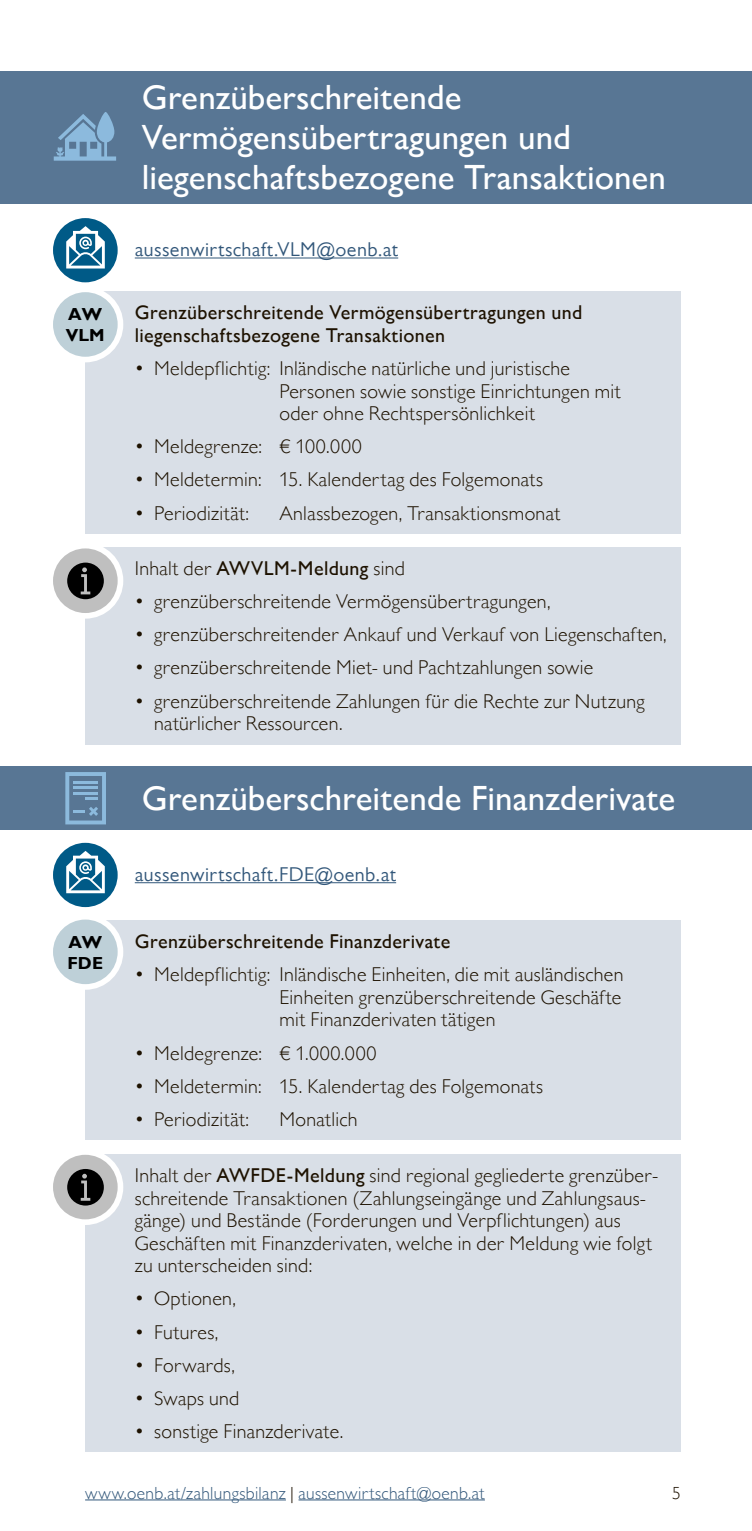
<style>
.page{position:relative;width:752px;height:1531px;background:#fff}
.page>*{position:absolute;margin:0;border:0;box-sizing:border-box;transform-origin:0 0}
.t1{font:500 35px/40px "Gill Sans MT Pro";color:#fff}
.t2{font:300 20px/22.5px "Gill Sans MT Pro";letter-spacing:.015em;color:#1d1100}
.t3{font:500 20px/22.5px "Gill Sans MT Pro";letter-spacing:.015em;color:#1d1100}
.t4{font:20px "Gill Sans MT Pro";letter-spacing:.02em;color:#32577a}
.t5{font:300 17.5px "Gill Sans MT Pro";letter-spacing:.02em;color:#32577a}
.t6{font:700 17.5px/21px "Gill Sans";color:#000}
.t7{font:300 17.5px "Gill Sans MT Pro";color:#1d1100}
.s1{font-family:"Quicksand";font-weight:400}
.s2{font-weight:500}
.s3{color:#1d1100}
</style>
<div class="page">
<hr style="left:135px;top:257px;width:263px;height:1px;background:#32577a">
<hr style="left:135px;top:882px;width:261px;height:1px;background:#32577a">
<div style="left:85px;top:292px;width:595px;height:242px;background:#d9dfe7"></div>
<div style="left:85px;top:920px;width:595px;height:220px;background:#d9dfe7"></div>
<div style="left:85px;top:1154px;width:595px;height:298px;background:#d9dfe7"></div>
<div style="left:85px;top:547px;width:595px;height:197px;background:#d9dfe7"></div>
<svg style="left:50px;top:215px;width:70px;height:70px;background:#2c769b"></svg>
<div style="left:47px;top:212px;width:76px;height:76px;border:6px solid #fff;border-radius:50%"></div>
<svg style="left:50px;top:840px;width:70px;height:70px;background:#29749a"></svg>
<div style="left:47px;top:837px;width:76px;height:75px;border:6px solid #fff;border-radius:50%"></div>
<svg style="left:66px;top:226px;width:39px;height:42px"></svg>
<svg style="left:66px;top:851px;width:39px;height:42px"></svg>
<div style="left:50px;top:546px;width:70px;height:70px;background:#bfbfbf;border-radius:50%"></div>
<div style="left:47px;top:543px;width:76px;height:75px;border:6px solid #fff;border-radius:50%"></div>
<svg style="left:50px;top:1152px;width:70px;height:70px;background:#c7c7c7"></svg>
<div style="left:47px;top:1149px;width:76px;height:76px;border:6px solid #fff;border-radius:50%"></div>
<svg style="left:67px;top:563px;width:37px;height:36px"></svg>
<svg style="left:67px;top:1169px;width:37px;height:36px"></svg>
<div style="left:0;top:71px;width:751px;height:132px;background:#587694"></div>
<div style="left:0;top:766px;width:751px;height:64px;background:#587694"></div>
<div style="left:50px;top:289px;width:70px;height:71px;background:#bed0d8;border-radius:50%"></div>
<div style="left:47px;top:286px;width:76px;height:76px;border:6px solid #fff;border-radius:50%"></div>
<div style="left:50px;top:917px;width:70px;height:70px;background:#bed0d8;border-radius:50%"></div>
<div style="left:47px;top:914px;width:76px;height:75px;border:6px solid #fff;border-radius:50%"></div>
<svg style="left:54px;top:112px;width:62px;height:49px"></svg>
<svg style="left:65px;top:772px;width:41px;height:52px"></svg>
<hr style="left:85px;top:1499px;width:201px;height:1px;background:#32577a">
<hr style="left:298px;top:1499px;width:186px;height:1px;background:#32577a">
<h1 class="t1" style="left:142px;top:77px;width:525px">Grenzüberschreitende<br>Vermögensübertragungen und liegenschaftsbezogene Transaktionen</h1>
<p class="t6" style="left:66px;top:304px;width:40px">AW<br>VLM</p>
<p class="t6" style="left:67px;top:931px;width:37px">AW<br>FDE</p>
<p class="t4" style="left:135px;top:238px;width:265px">aussenwirtschaft.VLM@oenb.at</p>
<p class="t3" style="left:135px;top:301px;width:448px">Grenzüberschreitende Vermögensübertragungen und liegenschaftsbezogene Transaktionen</p>
<p class="t2" style="left:279px;top:357px;width:343px;text-indent:-145px"><span class="s1">•</span> Meldepflichtig: Inländische natürliche und juristische<br>Personen sowie sonstige Einrichtungen mit oder ohne Rechtspersönlichkeit</p>
<p class="t2" style="left:135px;top:435px;width:228px"><span class="s1">•</span> Meldegrenze: € 100.000</p>
<p class="t2" style="left:135px;top:468px;width:409px"><span class="s1">•</span> Meldetermin: 15. Kalendertag des Folgemonats</p>
<p class="t2" style="left:135px;top:501px;width:116px"><span class="s1">•</span> Periodizität:</p>
<p class="t2" style="left:279px;top:501px;width:282px">Anlassbezogen, Transaktionsmonat</p>
<p class="t2" style="left:135px;top:557px;width:271px">Inhalt der <span class="s2">AWVLM-Meldung</span> sind</p>
<p class="t2" style="left:135px;top:590px;width:417px"><span class="s1">•</span> grenzüberschreitende Vermögensübertragungen,</p>
<p class="t2" style="left:135px;top:623px;width:533px"><span class="s1">•</span> grenzüberschreitender Ankauf und Verkauf von Liegenschaften,</p>
<p class="t2" style="left:135px;top:656px;width:460px"><span class="s1">•</span> grenzüberschreitende Miet- und Pachtzahlungen sowie</p>
<p class="t2" style="left:154px;top:689px;width:492px;text-indent:-19px"><span class="s1">•</span> grenzüberschreitende Zahlungen für die Rechte zur Nutzung natürlicher Ressourcen.</p>
<h1 class="t1" style="left:142px;top:778px;width:534px">Grenzüberschreitende Finanzderivate</h1>
<p class="t4" style="left:135px;top:863px;width:263px">aussenwirtschaft.FDE@oenb.at</p>
<p class="t3" style="left:135px;top:930px;width:317px">Grenzüberschreitende Finanzderivate</p>
<p class="t2" style="left:279px;top:963px;width:345px;text-align:justify;text-indent:-145px"><span class="s1">•</span> Meldepflichtig: Inländische Einheiten, die mit ausländischen Einheiten grenzüberschreitende Geschäfte mit Finanzderivaten tätigen</p>
<p class="t2" style="left:135px;top:1041px;width:243px"><span class="s1">•</span> Meldegrenze: € 1.000.000</p>
<p class="t2" style="left:135px;top:1074px;width:409px"><span class="s1">•</span> Meldetermin: 15. Kalendertag des Folgemonats</p>
<p class="t2" style="left:135px;top:1107px;width:116px"><span class="s1">•</span> Periodizität:</p>
<p class="t2" style="left:279px;top:1107px;width:80px">Monatlich</p>
<p class="t2" style="left:135px;top:1164px;width:525px">Inhalt der <span class="s2">AWFDE-Meldung</span> sind regional gegliederte grenzüber&shy;schreitende Transaktionen (Zahlungseingänge und Zahlungsaus&shy;gänge) und Bestände (Forderungen und Verpflichtungen) aus Geschäften mit Finanzderivaten, welche in der Meldung wie folgt zu unterscheiden sind:</p>
<p class="t2" style="left:135px;top:1287px;width:103px"><span class="s1">•</span> Optionen,</p>
<p class="t2" style="left:135px;top:1320px;width:85px"><span class="s1">•</span> Futures,</p>
<p class="t2" style="left:135px;top:1353px;width:102px"><span class="s1">•</span> Forwards,</p>
<p class="t2" style="left:135px;top:1386px;width:106px"><span class="s1">•</span> Swaps und</p>
<p class="t2" style="left:135px;top:1419px;width:210px"><span class="s1">•</span> sonstige Finanzderivate.</p>
<p class="t5" style="left:85px;top:1482px;width:401px">www.oenb.at/zahlungsbilanz <span class="s3">|</span> aussenwirtschaft@oenb.at</p>
<p class="t7" style="left:672px;top:1482px;width:10px">5</p>
</div>
